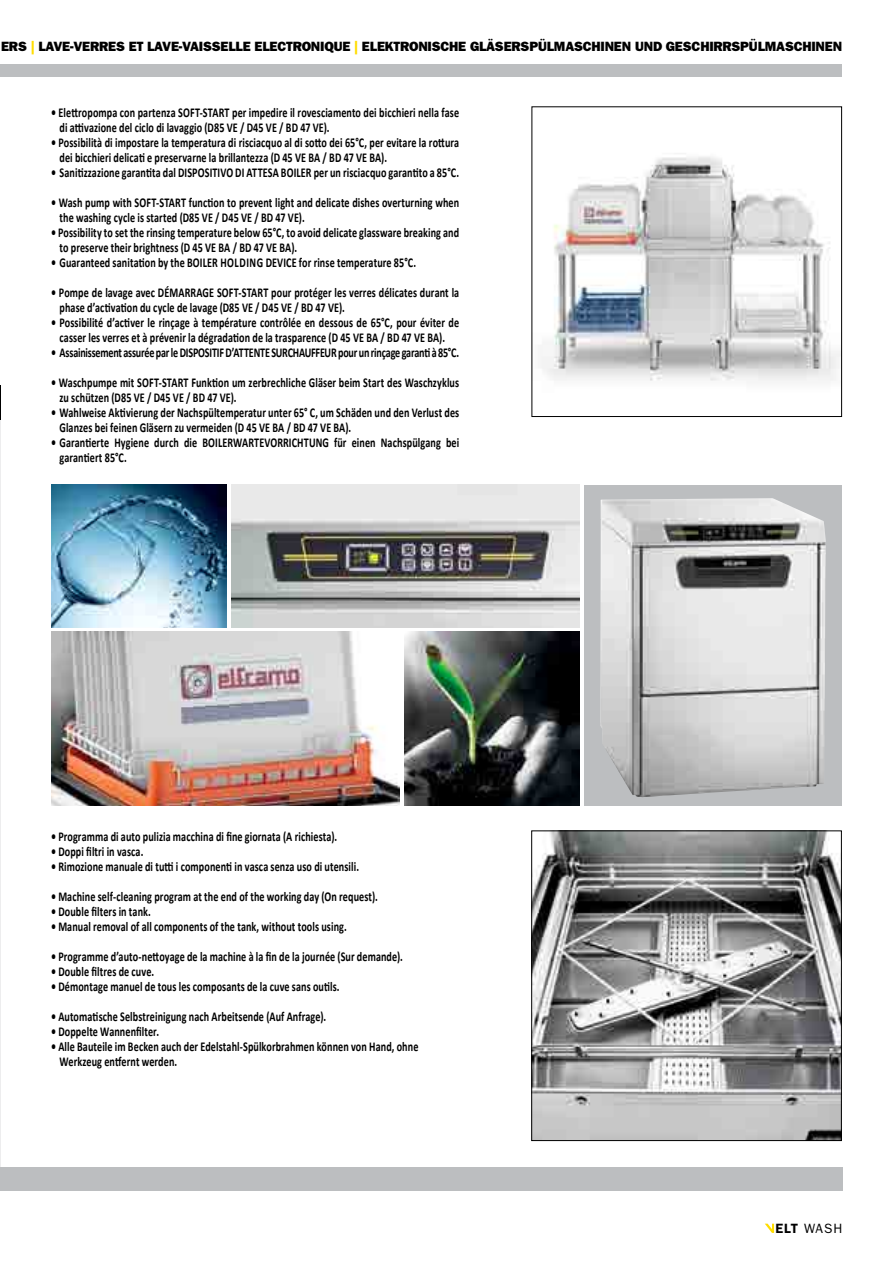
<style>
.page{position:relative;width:893px;height:1263px;background:#fff}
.page>*{position:absolute;margin:0;border:0;box-sizing:border-box;transform-origin:0 0}
.t1{font:700 13.5px/15px "Calibri";letter-spacing:.01em;color:#000;scale:.75 1}
.t2{font:13.5px "ITC Franklin Gothic Std Hvy";letter-spacing:-.015em;color:#000}
.t3{font:700 13.5px "Calibri";letter-spacing:-.02em;color:#000;scale:.75 1}
.t4{font:13.5px "ITC Franklin Gothic Std";color:#000}
.s1{color:#fd0}
.s2{font-weight:600}
</style>
<div class="page">
<img style="left:533px;top:833px;width:307px;height:306px">
<div style="left:531px;top:831px;width:311px;height:310px;border:1px solid #000"></div>
<img style="left:541px;top:157px;width:299px;height:224px">
<div style="left:532px;top:107px;width:310px;height:310px;border:1px solid #000"></div>
<hr style="left:0;top:386px;width:1px;height:34px;background:#000">
<hr style="left:0;top:420px;width:1px;height:747px;background:#ededee">
<div style="left:585px;top:485px;width:257px;height:321px;background:#bcbec0"></div>
<img style="left:231px;top:485px;width:349px;height:142px">
<img style="left:51px;top:485px;width:175px;height:142px">
<img style="left:405px;top:631px;width:175px;height:175px">
<img style="left:51px;top:631px;width:349px;height:175px">
<img style="left:600px;top:498px;width:226px;height:299px">
<svg style="left:765px;top:1224px;width:9px;height:9px"></svg>
<div style="left:0;top:64px;width:842px;height:13px;background:#bcbec0"></div>
<div style="left:0;top:1167px;width:842px;height:24px;background:#bcbec0"></div>
<p class="t2" style="left:1px;top:38px;width:843px">ERS <span class="s1">|</span> LAVE-VERRES ET LAVE-VAISSELLE ELECTRONIQUE <span class="s1">|</span> ELEKTRONISCHE GLÄSERSPÜLMASCHINEN UND GESCHIRRSPÜLMASCHINEN</p>
<p class="t1" style="left:60px;top:105px;width:534px;text-indent:-9px">• Elettropompa con partenza SOFT-START per impedire il rovesciamento dei bicchieri nella fase di attivazione del ciclo di lavaggio (D85 VE / D45 VE / BD 47 VE).</p>
<p class="t1" style="left:60px;top:135px;width:534px;text-indent:-9px">• Possibilità di impostare la temperatura di risciacquo al di sotto dei 65°C, per evitare la rottura dei bicchieri delicati e preservarne la brillantezza (D 45 VE BA / BD 47 VE BA).</p>
<p class="t1" style="left:51px;top:165px;width:546px">• Sanitizzazione garantita dal DISPOSITIVO DI ATTESA BOILER per un risciacquo garantito a 85°C.</p>
<p class="t1" style="left:60px;top:195px;width:534px;text-indent:-9px">• Wash pump with SOFT-START function to prevent light and delicate dishes overturning when the washing cycle is started (D85 VE / D45 VE / BD 47 VE).</p>
<p class="t1" style="left:60px;top:225px;width:534px;text-indent:-9px">• Possibility to set the rinsing temperature below 65°C, to avoid delicate glassware breaking and to preserve their brightness (D 45 VE BA / BD 47 VE BA).</p>
<p class="t1" style="left:51px;top:255px;width:488px">• Guaranteed sanitation by the BOILER HOLDING DEVICE for rinse temperature 85°C.</p>
<p class="t1" style="left:60px;top:285px;width:534px;text-indent:-9px">• Pompe de lavage avec DÉMARRAGE SOFT-START pour protéger les verres délicates durant la phase d’activation du cycle de lavage (D85 VE / D45 VE / BD 47 VE).</p>
<p class="t1" style="left:51px;top:315px;width:546px;text-align:center">• Possibilité d’activer le rinçage à température contrôlée en dessous de 65°C, pour éviter de casser les verres et à prévenir la dégradation de la trasparence (D 45 VE BA / BD 47 VE BA).</p>
<p class="t3" style="left:51px;top:343px;width:546px">• Assainissement assurée par le DISPOSITIF D’ATTENTE SURCHAUFFEUR pour un rinçage garanti à 85°C.</p>
<p class="t1" style="left:60px;top:375px;width:534px;text-indent:-9px">• Waschpumpe mit SOFT-START Funktion um zerbrechliche Gläser beim Start des Waschzyklus zu schützen (D85 VE / D45 VE / BD 47 VE).</p>
<p class="t1" style="left:60px;top:405px;width:534px;text-indent:-9px">• Wahlweise Aktivierung der Nachspültemperatur unter 65° C, um Schäden und den Verlust des<br>Glanzes bei feinen Gläsern zu vermeiden (D 45 VE BA / BD 47 VE BA).</p>
<p class="t1" style="left:60px;top:435px;width:534px;text-indent:-9px">• Garantierte Hygiene durch die BOILERWARTEVORRICHTUNG für einen Nachspülgang bei garantiert 85°C.</p>
<p class="t1" style="left:51px;top:829px;width:383px">• Programma di auto pulizia macchina di fine giornata (A richiesta).</p>
<p class="t1" style="left:51px;top:844px;width:125px">• Doppi filtri in vasca.</p>
<p class="t1" style="left:51px;top:859px;width:412px">• Rimozione manuale di tutti i componenti in vasca senza uso di utensili.</p>
<p class="t1" style="left:51px;top:889px;width:437px">• Machine self-cleaning program at the end of the working day (On request).</p>
<p class="t1" style="left:51px;top:904px;width:135px">• Double filters in tank.</p>
<p class="t1" style="left:51px;top:919px;width:396px">• Manual removal of all components of the tank, without tools using.</p>
<p class="t1" style="left:51px;top:949px;width:471px">• Programme d’auto-nettoyage de la machine à la fin de la journée (Sur demande).</p>
<p class="t1" style="left:51px;top:964px;width:139px">• Double filtres de cuve.</p>
<p class="t1" style="left:51px;top:979px;width:386px">• Démontage manuel de tous les composants de la cuve sans outils.</p>
<p class="t1" style="left:51px;top:1009px;width:368px">• Automatische Selbstreinigung nach Arbeitsende (Auf Anfrage).</p>
<p class="t1" style="left:51px;top:1024px;width:146px">• Doppelte Wannenfilter.</p>
<p class="t1" style="left:60px;top:1039px;width:480px;text-indent:-9px">• Alle Bauteile im Becken auch der Edelstahl-Spülkorbrahmen können von Hand, ohne<br>Werkzeug entfernt werden.</p>
<p class="t4" style="left:775px;top:1220px;width:68px"><span class="s2">ELT</span> WASH</p>
</div>
